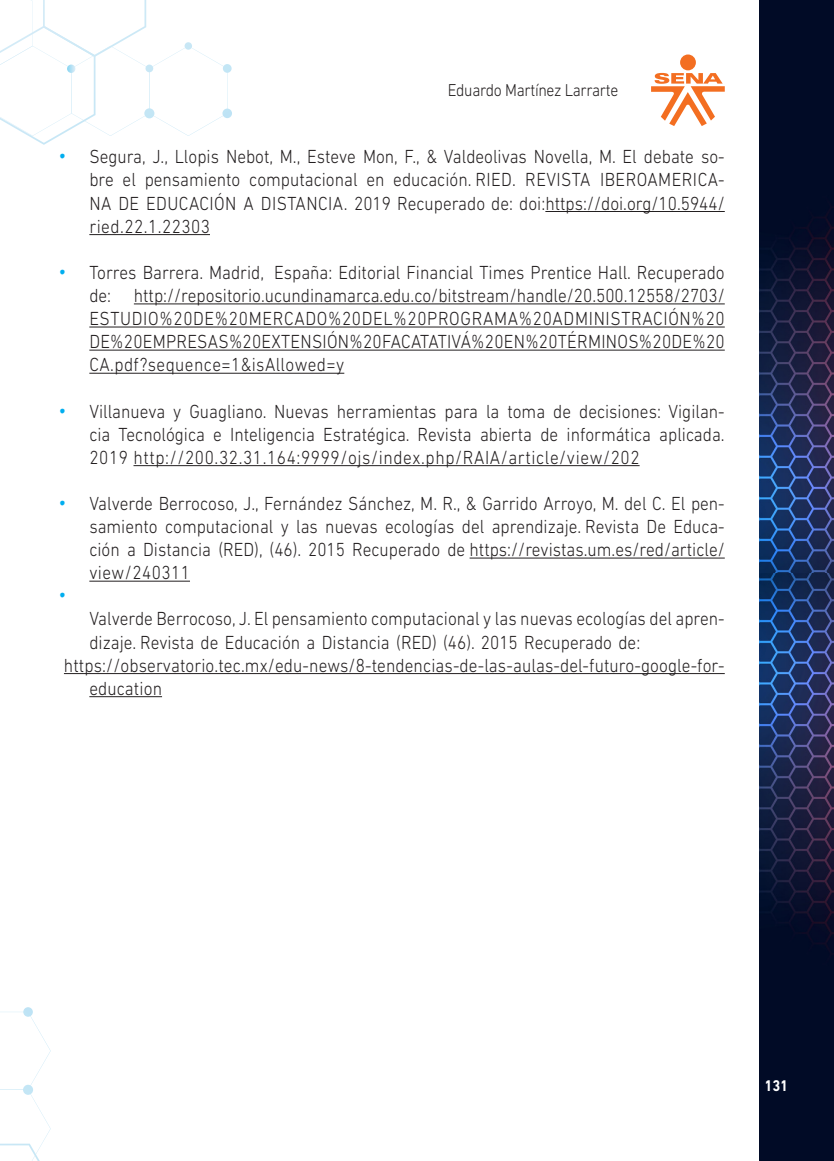
<style>
.page{position:relative;width:834px;height:1161px;background:#fff}
.page>*{position:absolute;margin:0;border:0;box-sizing:border-box;transform-origin:0 0}
.TX_CORRIDO{font:300 19.25px/23.1px "DIN Next LT Pro";color:#231f20;text-align:justify;scale:.9 1}
.TX_CORRIDO-2{font:19.25px "Daily WALKER";color:#00aeef;scale:.9 1}
.t1{font:300 17.5px "DIN Next LT Pro";letter-spacing:-.02em;color:#231f20;scale:.9 1}
.t2{font:700 15.75px "DIN Next LT Pro";color:#fff;scale:.9 1}
.s1{font-family:"Daily WALKER";font-weight:400;color:#00aeef}
</style>
<div class="page">
<img style="left:759px;top:0;width:74px;height:574px">
<img style="left:759px;top:574px;width:74px;height:587px">
<div style="left:680px;top:54px;width:15px;height:16px;background:#f36e21;border-radius:50%"></div>
<svg style="left:651px;top:73px;width:73px;height:53px"></svg>
<svg style="left:0;top:0;width:232px;height:145px"></svg>
<svg style="left:0;top:1007px;width:51px;height:154px"></svg>
<hr style="left:545px;top:211px;width:179px;height:1px;background:#231f20">
<hr style="left:89px;top:234px;width:121px;height:1px;background:#231f20">
<hr style="left:134px;top:303px;width:590px;height:1px;background:#231f20">
<hr style="left:89px;top:326px;width:635px;height:1px;background:#231f20">
<hr style="left:89px;top:350px;width:635px;height:1px;background:#231f20">
<hr style="left:89px;top:373px;width:255px;height:1px;background:#231f20">
<hr style="left:133px;top:465px;width:506px;height:1px;background:#231f20">
<hr style="left:469px;top:557px;width:255px;height:1px;background:#231f20">
<hr style="left:89px;top:581px;width:101px;height:1px;background:#231f20">
<hr style="left:64px;top:673px;width:660px;height:1px;background:#231f20">
<hr style="left:89px;top:696px;width:73px;height:1px;background:#231f20">
<p class="t1" style="left:447px;top:80px;width:191px">Eduardo Martínez Larrarte</p>
<p class="TX_CORRIDO" style="left:89px;top:145px;width:707px;text-indent:-30px"><span class="s1">•</span> Segura, J., Llopis Nebot, M., Esteve Mon, F., &amp; Valdeolivas Novella, M. El debate so&shy;bre el pensamiento computacional en educación. RIED. REVISTA IBEROAMERICA-NA DE EDUCACIÓN A DISTANCIA. 2019 Recuperado de: doi:https://doi.org/10.5944/ ried.22.1.22303</p>
<p class="TX_CORRIDO" style="left:89px;top:261px;width:707px;text-indent:-30px"><span class="s1">•</span> Torres Barrera. Madrid, España: Editorial Financial Times Prentice Hall. Recuperado de: http://repositorio.ucundinamarca.edu.co/bitstream/handle/20.500.12558/2703/ ESTUDIO%20DE%20MERCADO%20DEL%20PROGRAMA%20ADMINISTRACIÓN%20<br>DE%20EMPRESAS%20EXTENSIÓN%20FACATATIVÁ%20EN%20TÉRMINOS%20DE%20<br>CA.pdf?sequence=1&amp;isAllowed=y</p>
<p class="TX_CORRIDO" style="left:89px;top:399px;width:707px;text-indent:-30px"><span class="s1">•</span> Villanueva y Guagliano. Nuevas herramientas para la toma de decisiones: Vigilan&shy;cia Tecnológica e Inteligencia Estratégica. Revista abierta de informática aplicada.<br>2019 http://200.32.31.164:9999/ojs/index.php/RAIA/article/view/202</p>
<p class="TX_CORRIDO" style="left:89px;top:492px;width:707px;text-indent:-30px"><span class="s1">•</span> Valverde Berrocoso, J., Fernández Sánchez, M. R., &amp; Garrido Arroyo, M. del C. El pen&shy;samiento computacional y las nuevas ecologías del aprendizaje. Revista De Educa&shy;ción a Distancia (RED), (46). 2015 Recuperado de https://revistas.um.es/red/article/ view/240311</p>
<p class="TX_CORRIDO-2" style="left:60px;top:585px;width:10px">•</p>
<p class="TX_CORRIDO" style="left:89px;top:607px;width:707px">Valverde Berrocoso, J. El pensamiento computacional y las nuevas ecologías del apren&shy;dizaje. Revista de Educación a Distancia (RED) (46). 2015 Recuperado de:</p>
<p class="TX_CORRIDO" style="left:89px;top:653px;width:707px;text-indent:-25px">https://observatorio.tec.mx/edu-news/8-tendencias-de-las-aulas-del-futuro-google-for&shy;education</p>
<p class="t2" style="left:764px;top:1077px;width:28px">131</p>
</div>
